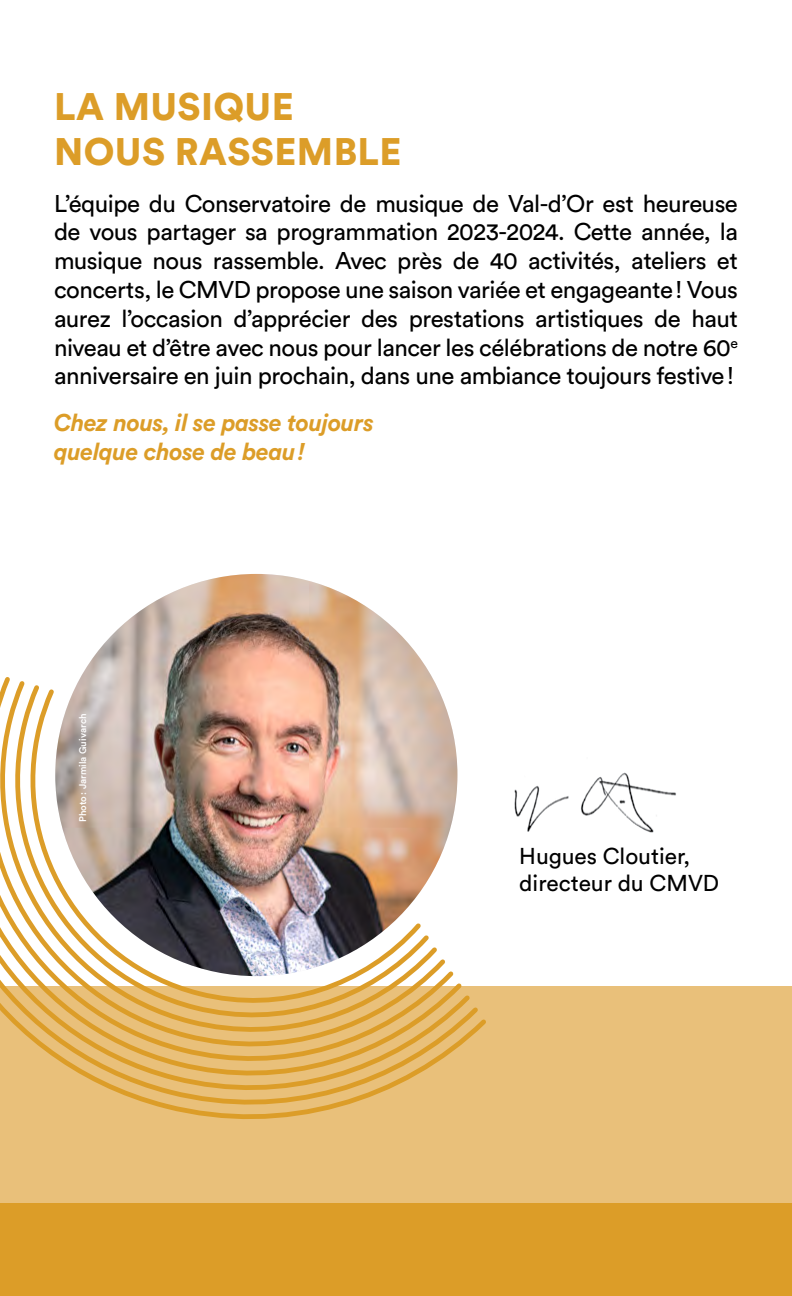
<style>
.page{position:relative;width:792px;height:1296px;background:#fff}
.page>*{position:absolute;margin:0;border:0;box-sizing:border-box;transform-origin:0 0}
.t1{font:900 38px/45.6px "Circular Std";letter-spacing:.01em;color:#dc9d28}
.t2{font:24px/28.8px "Circular Std";letter-spacing:-.02em;color:#000;text-align:justify}
.t3{font:italic 700 24px/28.8px "Circular Std";letter-spacing:-.02em;color:#dc9d28}
.t4{font:22.8px/27.2px "Circular Std";color:#000}
.t5{font:500 9.8px "Circular Std";color:#fff}
</style>
<div class="page">
<div style="left:0;top:986px;width:792px;height:310px;background:#e9c07a"></div>
<div style="left:0;top:1204px;width:792px;height:92px;background:#dc9d28"></div>
<img style="left:514px;top:772px;width:162px;height:61px">
<img style="left:55px;top:574px;width:402px;height:402px;border-radius:201px">
<img style="left:0;top:654px;width:486px;height:465px">
<h1 class="t1" style="left:54px;top:83px;width:349px">LA MUSIQUE<br>NOUS RASSEMBLE</h1>
<p class="t2" style="left:54px;top:189px;width:686px">L’équipe du Conservatoire de musique de Val-d’Or est heureuse de vous partager sa programmation 2023-2024. Cette année, la musique nous rassemble. Avec près de 40 activités, ateliers et concerts, le CMVD propose une saison variée et engageante! Vous aurez l’occasion d’apprécier des prestations artistiques de haut niveau et d’être avec nous pour lancer les célébrations de notre 60<sup>e </sup>anniversaire en juin prochain, dans une ambiance toujours festive!</p>
<p class="t3" style="left:54px;top:408px;width:321px">Chez nous, il se passe toujours quelque chose de beau!</p>
<p class="t5" style="left:77px;top:822px;width:110px;rotate:-90deg">Photo: Jarmila Guivarch</p>
<p class="t4" style="left:519px;top:842px;width:202px">Hugues Cloutier, directeur du CMVD</p>
</div>
